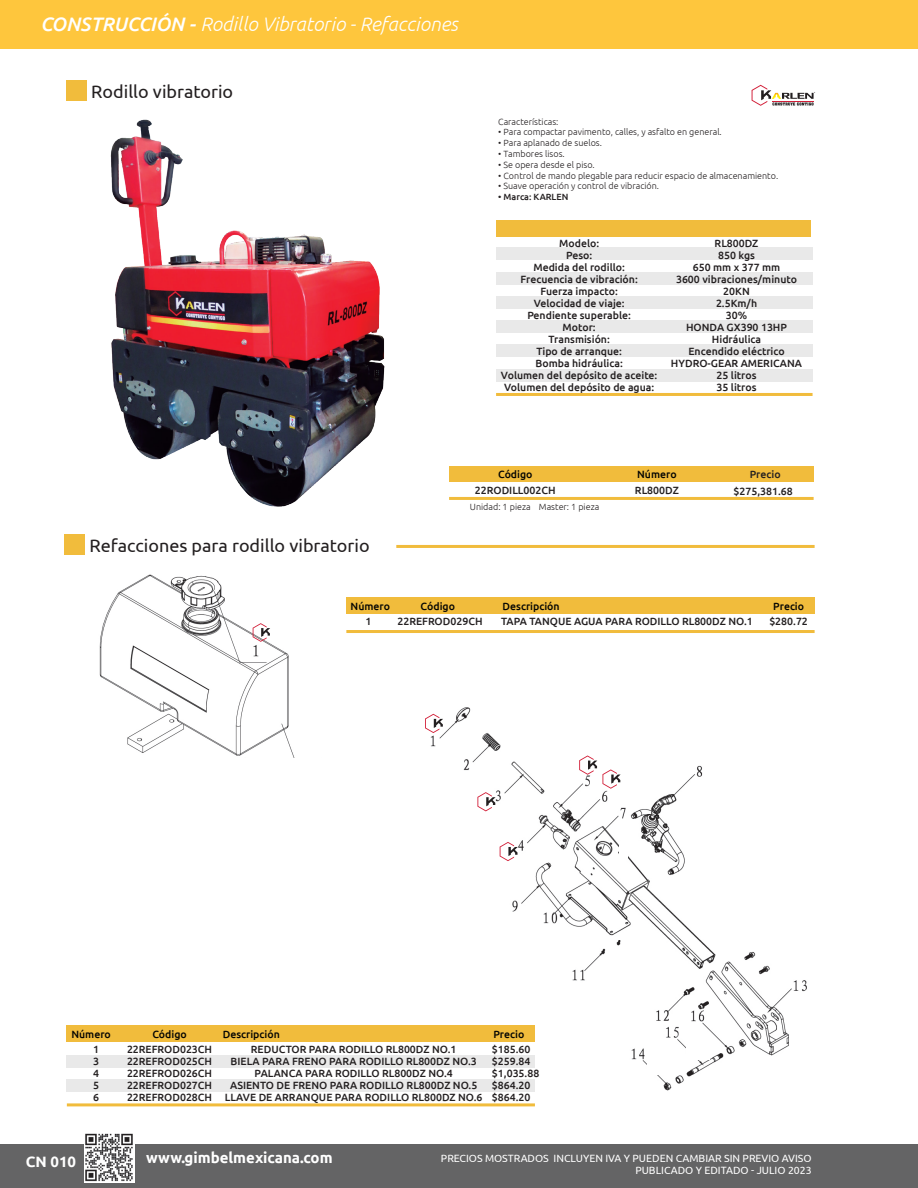
<style>
.page{position:relative;width:918px;height:1188px;background:#fff}
.page>*{position:absolute;margin:0;border:0;box-sizing:border-box;transform-origin:0 0}
.t1{font:italic 300 19.5px "Ubuntu";color:#fff}
.TÍTULOS_DE_PRODUCTOS{font:18px "Ubuntu";color:#231f20}
.t2{font:700 15px "Ubuntu";color:#fff}
.COTAS{font:500 10.5px "Ubuntu";color:#231f20}
.t3{font:10.5px/12.6px "Ubuntu";color:#fff;text-align:right}
.t4{font:500 10.5px "Ubuntu";color:#040503}
.CODIGO{font:500 10.5px "Ubuntu";color:#231f20}
.ENCABEZADO_DE_TABLA{font:500 10.5px "Ubuntu";color:#231f20}
.CARACTERISTICAS{font:300 9px "Ubuntu";color:#231f20}
.MASTER_UNIDAD{font:300 9px "Ubuntu";color:#231f20}
.CARACTERISTICAS-2{font:500 9px "Ubuntu";color:#231f20}
.s1{font-weight:500}
</style>
<div class="page">
<div style="left:0;top:0;width:917px;height:49px;background:#fec63d"></div>
<div style="left:0;top:1145px;width:917px;height:43px;background:#646465"></div>
<img style="left:84px;top:1133px;width:50px;height:49px">
<div style="left:496px;top:248px;width:317px;height:12px;background:#e9e9e9"></div>
<div style="left:496px;top:272px;width:317px;height:12px;background:#e9e9e9"></div>
<div style="left:496px;top:297px;width:317px;height:12px;background:#e9e9e9"></div>
<div style="left:496px;top:320px;width:317px;height:12px;background:#e9e9e9"></div>
<div style="left:496px;top:345px;width:317px;height:12px;background:#e9e9e9"></div>
<div style="left:496px;top:369px;width:317px;height:12px;background:#e9e9e9"></div>
<div style="left:66px;top:81px;width:21px;height:20px;background:#f1bc3c"></div>
<div style="left:449px;top:466px;width:364px;height:15px;background:#f1bc3c"></div>
<img style="left:110px;top:119px;width:275px;height:388px">
<div style="left:496px;top:220px;width:315px;height:16px;background:#f1bc3c"></div>
<hr style="left:496px;top:393px;width:317px;height:3px;background:#f1bc3c">
<hr style="left:449px;top:497px;width:365px;height:3px;background:#f1bc3c">
<svg style="left:752px;top:85px;width:63px;height:21px"></svg>
<img style="left:418px;top:707px;width:389px;height:385px">
<svg style="left:425px;top:714px;width:18px;height:19px"></svg>
<svg style="left:477px;top:792px;width:19px;height:19px"></svg>
<svg style="left:500px;top:842px;width:18px;height:19px"></svg>
<svg style="left:579px;top:755px;width:42px;height:34px"></svg>
<div style="left:619px;top:841px;width:9px;height:17px;background:#fff"></div>
<div style="left:505px;top:929px;width:18px;height:25px;background:#fff"></div>
<div style="left:537px;top:948px;width:22px;height:14px;background:#fff"></div>
<div style="left:566px;top:1000px;width:23px;height:20px;background:#fff"></div>
<div style="left:628px;top:1077px;width:24px;height:22px;background:#fff"></div>
<div style="left:648px;top:1045px;width:34px;height:29px;background:#fff"></div>
<div style="left:686px;top:1045px;width:24px;height:15px;background:#fff"></div>
<div style="left:790px;top:1012px;width:25px;height:22px;background:#fff"></div>
<div style="left:346px;top:598px;width:469px;height:16px;background:#f1bc3c"></div>
<hr style="left:346px;top:630px;width:469px;height:3px;background:#f1bc3c">
<div style="left:67px;top:1056px;width:468px;height:12px;background:#e9e9e9"></div>
<div style="left:67px;top:1079px;width:468px;height:12px;background:#e9e9e9"></div>
<div style="left:67px;top:1026px;width:468px;height:16px;background:#f1bc3c"></div>
<hr style="left:67px;top:1103px;width:468px;height:3px;background:#f1bc3c">
<img style="left:99px;top:574px;width:196px;height:184px">
<svg style="left:253px;top:623px;width:17px;height:19px"></svg>
<div style="left:690px;top:798px;width:9px;height:18px;background:#fff"></div>
<div style="left:64px;top:535px;width:21px;height:20px;background:#f1bc3c"></div>
<hr style="left:396px;top:545px;width:419px;height:3px;background:#f1bc3c">
<p class="t1" style="left:40px;top:12px;width:419px"><span class="s1">CONSTRUCCIÓN -</span> Rodillo Vibratorio - Refacciones</p>
<p class="TÍTULOS_DE_PRODUCTOS" style="left:91px;top:81px;width:143px">Rodillo vibratorio</p>
<p class="CARACTERISTICAS" style="left:498px;top:116px;width:62px">Características:</p>
<p class="CARACTERISTICAS" style="left:498px;top:127px;width:225px">• Para compactar pavimento, calles, y asfalto en general.</p>
<p class="CARACTERISTICAS" style="left:498px;top:138px;width:105px">• Para aplanado de suelos.</p>
<p class="CARACTERISTICAS" style="left:498px;top:148px;width:68px">• Tambores lisos.</p>
<p class="CARACTERISTICAS" style="left:498px;top:159px;width:98px">• Se opera desde el piso.</p>
<p class="CARACTERISTICAS" style="left:498px;top:170px;width:282px">• Control de mando plegable para reducir espacio de almacenamiento.</p>
<p class="CARACTERISTICAS" style="left:498px;top:181px;width:162px">• Suave operación y control de vibración.</p>
<p class="CARACTERISTICAS-2" style="left:498px;top:191px;width:72px">• Marca: KARLEN</p>
<p class="COTAS" style="left:715px;top:236px;width:45px">RL800DZ</p>
<p class="COTAS" style="left:718px;top:248px;width:38px">850 kgs</p>
<p class="COTAS" style="left:693px;top:260px;width:89px">650 mm x 377 mm</p>
<p class="COTAS" style="left:676px;top:272px;width:123px">3600 vibraciones/minuto</p>
<p class="COTAS" style="left:723px;top:284px;width:28px">20KN</p>
<p class="COTAS" style="left:716px;top:296px;width:43px">2.5Km/h</p>
<p class="COTAS" style="left:726px;top:308px;width:23px">30%</p>
<p class="COTAS" style="left:686px;top:320px;width:103px">HONDA GX390 13HP</p>
<p class="COTAS" style="left:712px;top:332px;width:51px">Hidráulica</p>
<p class="COTAS" style="left:688px;top:344px;width:98px">Encendido eléctrico</p>
<p class="COTAS" style="left:671px;top:356px;width:133px">HYDRO-GEAR AMERICANA</p>
<p class="COTAS" style="left:717px;top:368px;width:42px">25 litros</p>
<p class="COTAS" style="left:717px;top:380px;width:42px">35 litros</p>
<p class="COTAS" style="left:559px;top:236px;width:42px">Modelo:</p>
<p class="COTAS" style="left:566px;top:248px;width:28px">Peso:</p>
<p class="COTAS" style="left:533px;top:260px;width:93px">Medida del rodillo:</p>
<p class="COTAS" style="left:521px;top:272px;width:119px">Frecuencia de vibración:</p>
<p class="COTAS" style="left:541px;top:284px;width:79px">Fuerza impacto:</p>
<p class="COTAS" style="left:534px;top:296px;width:92px">Velocidad de viaje:</p>
<p class="COTAS" style="left:527px;top:308px;width:105px">Pendiente superable:</p>
<p class="COTAS" style="left:563px;top:320px;width:35px">Motor:</p>
<p class="COTAS" style="left:549px;top:332px;width:63px">Transmisión:</p>
<p class="COTAS" style="left:536px;top:344px;width:87px">Tipo de arranque:</p>
<p class="COTAS" style="left:536px;top:356px;width:89px">Bomba hidráulica:</p>
<p class="COTAS" style="left:501px;top:368px;width:158px">Volumen del depósito de aceite:</p>
<p class="COTAS" style="left:504px;top:380px;width:152px">Volumen del depósito de agua:</p>
<p class="TÍTULOS_DE_PRODUCTOS" style="left:89px;top:535px;width:282px">Refacciones para rodillo vibratorio</p>
<p class="t4" style="left:498px;top:467px;width:36px">Código</p>
<p class="t4" style="left:637px;top:467px;width:41px">Número</p>
<p class="CODIGO" style="left:475px;top:483px;width:82px">22RODILL002CH</p>
<p class="CODIGO" style="left:635px;top:483px;width:45px">RL800DZ</p>
<p class="MASTER_UNIDAD" style="left:470px;top:501px;width:131px">Unidad: 1 pieza Master: 1 pieza</p>
<p class="t4" style="left:351px;top:600px;width:41px">Número</p>
<p class="t4" style="left:421px;top:600px;width:36px">Código</p>
<p class="t4" style="left:503px;top:600px;width:59px">Descripción</p>
<p class="ENCABEZADO_DE_TABLA" style="left:750px;top:468px;width:32px">Precio</p>
<p class="CODIGO" style="left:734px;top:484px;width:61px">$275,381.68</p>
<p class="t4" style="left:773px;top:600px;width:32px">Precio</p>
<p class="COTAS" style="left:366px;top:615px;width:7px">1</p>
<p class="COTAS" style="left:397px;top:615px;width:87px">22REFROD029CH</p>
<p class="COTAS" style="left:501px;top:615px;width:253px">TAPA TANQUE AGUA PARA RODILLO RL800DZ NO.1</p>
<p class="COTAS" style="left:769px;top:615px;width:40px">$280.72</p>
<p class="t4" style="left:71px;top:1028px;width:41px">Número</p>
<p class="t4" style="left:152px;top:1028px;width:36px">Código</p>
<p class="COTAS" style="left:93px;top:1042px;width:7px">1</p>
<p class="COTAS" style="left:93px;top:1054px;width:7px">3</p>
<p class="COTAS" style="left:93px;top:1066px;width:7px">4</p>
<p class="COTAS" style="left:93px;top:1078px;width:7px">5</p>
<p class="COTAS" style="left:93px;top:1090px;width:7px">6</p>
<p class="COTAS" style="left:127px;top:1042px;width:87px">22REFROD023CH</p>
<p class="COTAS" style="left:127px;top:1054px;width:87px">22REFROD025CH</p>
<p class="COTAS" style="left:127px;top:1066px;width:87px">22REFROD026CH</p>
<p class="COTAS" style="left:127px;top:1078px;width:87px">22REFROD027CH</p>
<p class="COTAS" style="left:127px;top:1090px;width:87px">22REFROD028CH</p>
<p class="t4" style="left:223px;top:1028px;width:59px">Descripción</p>
<p class="COTAS" style="left:251px;top:1042px;width:207px">REDUCTOR PARA RODILLO RL800DZ NO.1</p>
<p class="COTAS" style="left:231px;top:1054px;width:248px">BIELA PARA FRENO PARA RODILLO RL800DZ NO.3</p>
<p class="COTAS" style="left:255px;top:1066px;width:200px">PALANCA PARA RODILLO RL800DZ NO.4</p>
<p class="COTAS" style="left:230px;top:1078px;width:249px">ASIENTO DE FRENO PARA RODILLO RL800DZ NO.5</p>
<p class="COTAS" style="left:225px;top:1090px;width:259px">LLAVE DE ARRANQUE PARA RODILLO RL800DZ NO.6</p>
<p class="t4" style="left:493px;top:1028px;width:32px">Precio</p>
<p class="COTAS" style="left:492px;top:1042px;width:40px">$185.60</p>
<p class="COTAS" style="left:492px;top:1054px;width:40px">$259.84</p>
<p class="COTAS" style="left:492px;top:1066px;width:49px">$1,035.88</p>
<p class="COTAS" style="left:492px;top:1078px;width:40px">$864.20</p>
<p class="COTAS" style="left:492px;top:1090px;width:40px">$864.20</p>
<h3 class="t2" style="left:26px;top:1152px;width:52px">CN 010</h3>
<h3 class="t2" style="left:146px;top:1149px;width:188px">www.gimbelmexicana.com</h3>
<p class="t3" style="left:441px;top:1151px;width:372px">PRECIOS MOSTRADOS INCLUYEN IVA Y PUEDEN CAMBIAR SIN PREVIO AVISO<br>PUBLICADO Y EDITADO - JULIO 2023</p>
</div>
